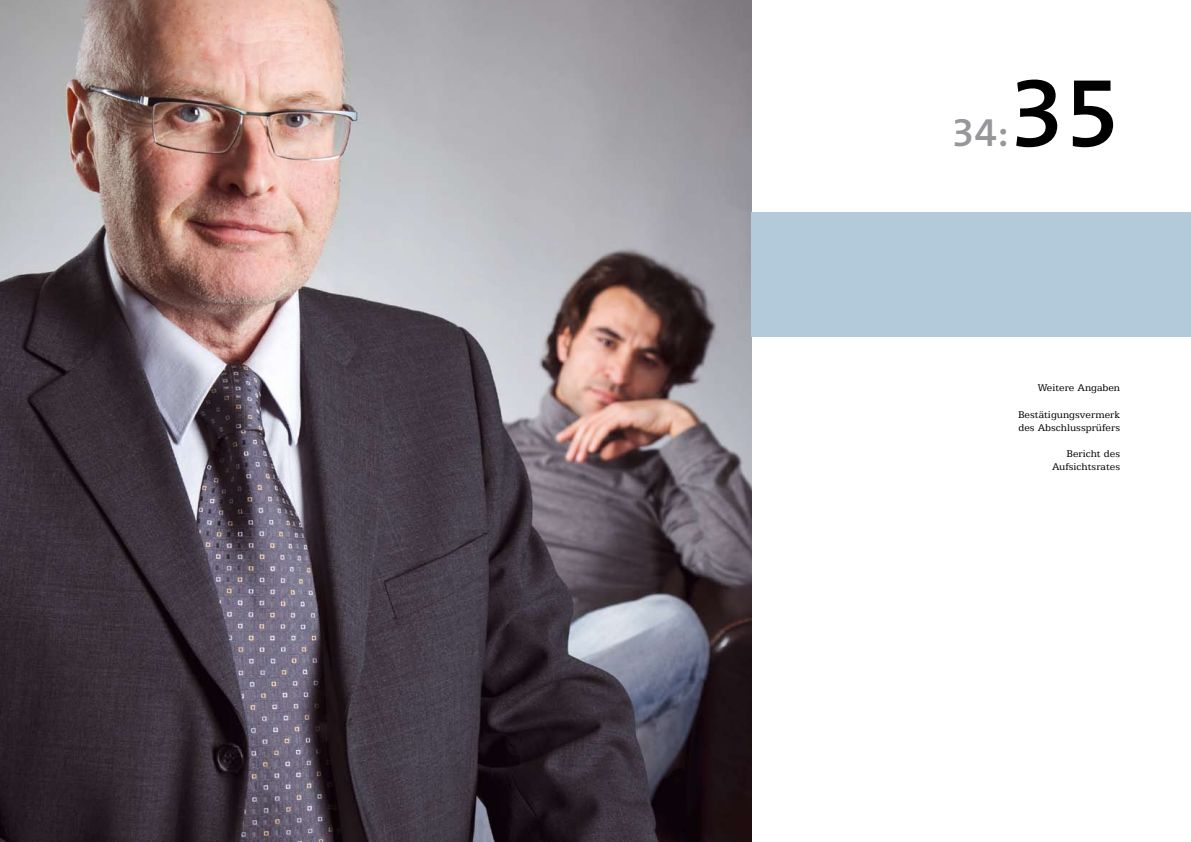
<style>
.page{position:relative;width:1191px;height:842px;background:#fff}
.page>*{position:absolute;margin:0;border:0;box-sizing:border-box;transform-origin:0 0}
.t1{font:600 101px "The Sans B6";color:#000}
.t2{font:600 41px "The Sans B6";color:#97979b}
.t3{font:11px/13.2px "Egyptian 505 BT";color:#000}
</style>
<div class="page">
<img style="left:0;top:0;width:751px;height:842px">
<div style="left:751px;top:213px;width:440px;height:124px;background:#b3cadb"></div>
<h2 class="t2" style="left:952px;top:111px;width:59px">34:</h2>
<h1 class="t1" style="left:1009px;top:59px;width:113px">35</h1>
<p class="t3" style="left:1038px;top:381px;width:84px">Weitere Angaben</p>
<p class="t3" style="left:1018px;top:407px;width:104px">Bestätigungsvermerk des Abschlussprüfers</p>
<p class="t3" style="left:1052px;top:447px;width:69px;text-align:right">Bericht des<br>Aufsichtsrates</p>
</div>
